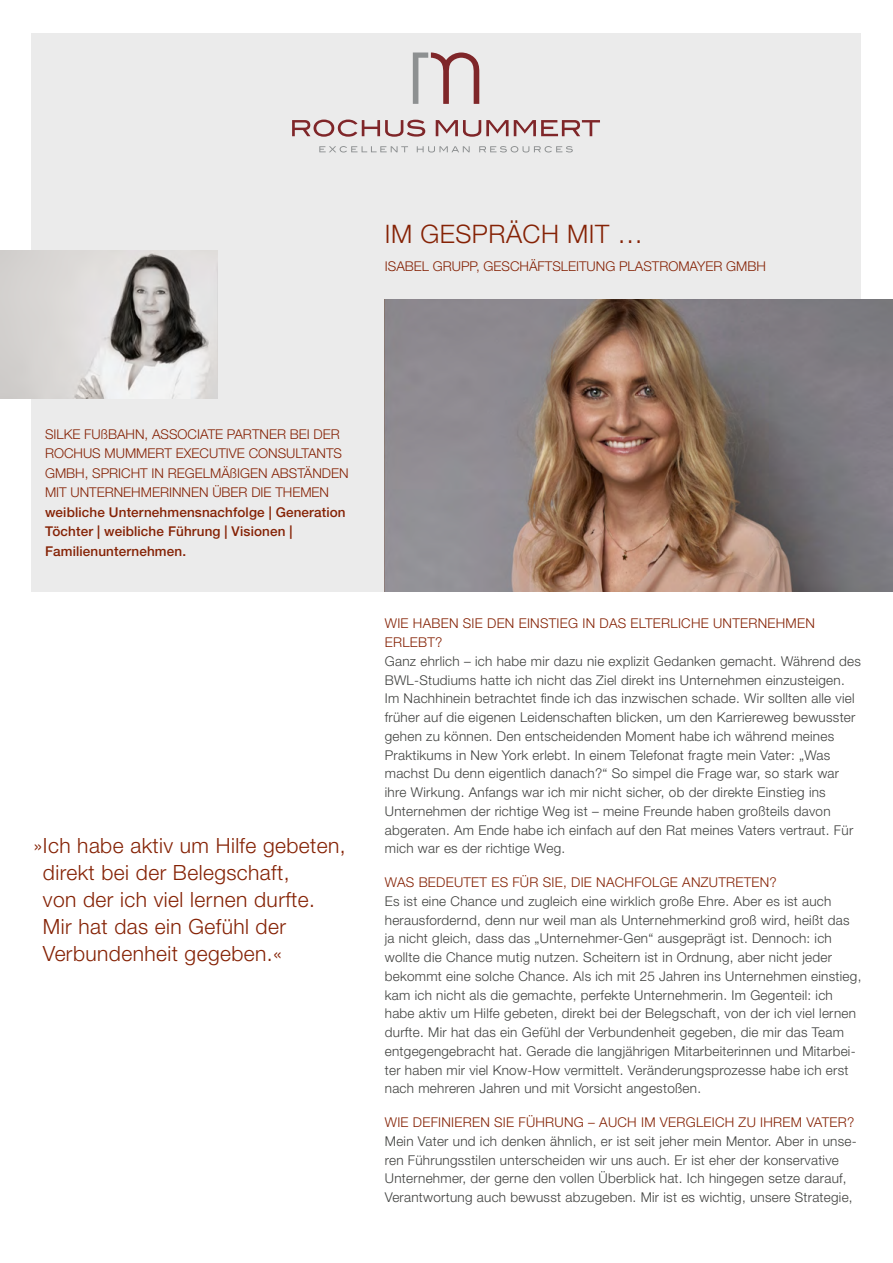
<style>
.page{position:relative;width:893px;height:1263px;background:#fff}
.page>*{position:absolute;margin:0;border:0;box-sizing:border-box;transform-origin:0 0}
.t1{font:300 25.5px "Helvetica Neue LT Std";letter-spacing:.02em;color:#852205}
.t2{font:300 21px/27px "Helvetica Neue LT Std";letter-spacing:.02em;color:#852205}
.t3{font:300 13.5px/18.8px "Helvetica Neue LT Std";letter-spacing:.02em;color:#40413f}
.t4{font:300 13.5px/19.5px "Helvetica Neue LT Std";color:#852205}
.t5{font:300 13.5px/18.8px "Helvetica Neue LT Std";letter-spacing:.02em;color:#852205}
.t6{font:500 13.5px/19.5px "Helvetica Neue LT Std";letter-spacing:.01em;color:#852205}
</style>
<div class="page">
<div style="left:32px;top:33px;width:829px;height:559px;background:#ebebeb"></div>
<img style="left:385px;top:299px;width:508px;height:293px">
<div style="left:0;top:241px;width:231px;height:158px;background:#000;opacity:.16"></div>
<svg style="left:413px;top:53px;width:66px;height:51px"></svg>
<svg style="left:319px;top:146px;width:89px;height:6px"></svg>
<svg style="left:417px;top:146px;width:53px;height:6px"></svg>
<svg style="left:479px;top:146px;width:94px;height:6px"></svg>
<svg style="left:292px;top:120px;width:133px;height:17px"></svg>
<svg style="left:436px;top:120px;width:164px;height:17px"></svg>
<h1 class="t1" style="left:385px;top:218px;width:260px">IM GESPRÄCH MIT …</h1>
<p class="t4" style="left:385px;top:256px;width:383px">ISABEL GRUPP, GESCHÄFTSLEITUNG PLASTROMAYER GMBH</p>
<p class="t4" style="left:45px;top:424px;width:305px">SILKE FUSBAHN, ASSOCIATE PARTNER BEI DER ROCHUS MUMMERT EXECUTIVE CONSULTANTS GMBH, SPRICHT IN REGELMÄSIGEN ABSTÄNDEN MIT UNTERNEHMERINNEN ÜBER DIE THEMEN</p>
<p class="t6" style="left:45px;top:502px;width:302px">weibliche Unternehmensnachfolge | Generation<br>Töchter | weibliche Führung | Visionen |<br>Familienunternehmen.</p>
<h2 class="t2" style="left:43px;top:832px;width:304px;text-indent:-9px">»Ich habe aktiv um Hilfe gebeten, direkt bei der Belegschaft,<br>von der ich viel lernen durfte.<br>Mir hat das ein Gefühl der<br>Verbundenheit gegeben.«</h2>
<p class="t5" style="left:385px;top:614px;width:432px">WIE HABEN SIE DEN EINSTIEG IN DAS ELTERLICHE UNTERNEHMEN<br>ERLEBT?</p>
<p class="t3" style="left:385px;top:651px;width:477px">Ganz ehrlich – ich habe mir dazu nie explizit Gedanken gemacht. Während des BWL-Studiums hatte ich nicht das Ziel direkt ins Unternehmen einzusteigen.<br>Im Nachhinein betrachtet finde ich das inzwischen schade. Wir sollten alle viel früher auf die eigenen Leidenschaften blicken, um den Karriereweg bewusster gehen zu können. Den entscheidenden Moment habe ich während meines Praktikums in New York erlebt. In einem Telefonat fragte mein Vater: „Was machst Du denn eigentlich danach?“ So simpel die Frage war, so stark war ihre Wirkung. Anfangs war ich mir nicht sicher, ob der direkte Einstieg ins Unternehmen der richtige Weg ist – meine Freunde haben großteils davon abgeraten. Am Ende habe ich einfach auf den Rat meines Vaters vertraut. Für mich war es der richtige Weg.</p>
<p class="t5" style="left:385px;top:873px;width:393px">WAS BEDEUTET ES FÜR SIE, DIE NACHFOLGE ANZUTRETEN?</p>
<p class="t3" style="left:385px;top:891px;width:478px">Es ist eine Chance und zugleich eine wirklich große Ehre. Aber es ist auch herausfordernd, denn nur weil man als Unternehmerkind groß wird, heißt das ja nicht gleich, dass das „Unternehmer-Gen“ ausgeprägt ist. Dennoch: ich wollte die Chance mutig nutzen. Scheitern ist in Ordnung, aber nicht jeder bekommt eine solche Chance. Als ich mit 25 Jahren ins Unternehmen einstieg, kam ich nicht als die gemachte, perfekte Unternehmerin. Im Gegenteil: ich habe aktiv um Hilfe gebeten, direkt bei der Belegschaft, von der ich viel lernen durfte. Mir hat das ein Gefühl der Verbundenheit gegeben, die mir das Team entgegengebracht hat. Gerade die langjährigen Mitarbeiterinnen und Mitarbei&shy;ter haben mir viel Know-How vermittelt. Veränderungsprozesse habe ich erst nach mehreren Jahren und mit Vorsicht angestoßen.</p>
<p class="t5" style="left:385px;top:1113px;width:471px">WIE DEFINIEREN SIE FÜHRUNG – AUCH IM VERGLEICH ZU IHREM VATER?</p>
<p class="t3" style="left:385px;top:1131px;width:473px">Mein Vater und ich denken ähnlich, er ist seit jeher mein Mentor. Aber in unse&shy;ren Führungsstilen unterscheiden wir uns auch. Er ist eher der konservative Unternehmer, der gerne den vollen Überblick hat. Ich hingegen setze darauf, Verantwortung auch bewusst abzugeben. Mir ist es wichtig, unsere Strategie,</p>
</div>
